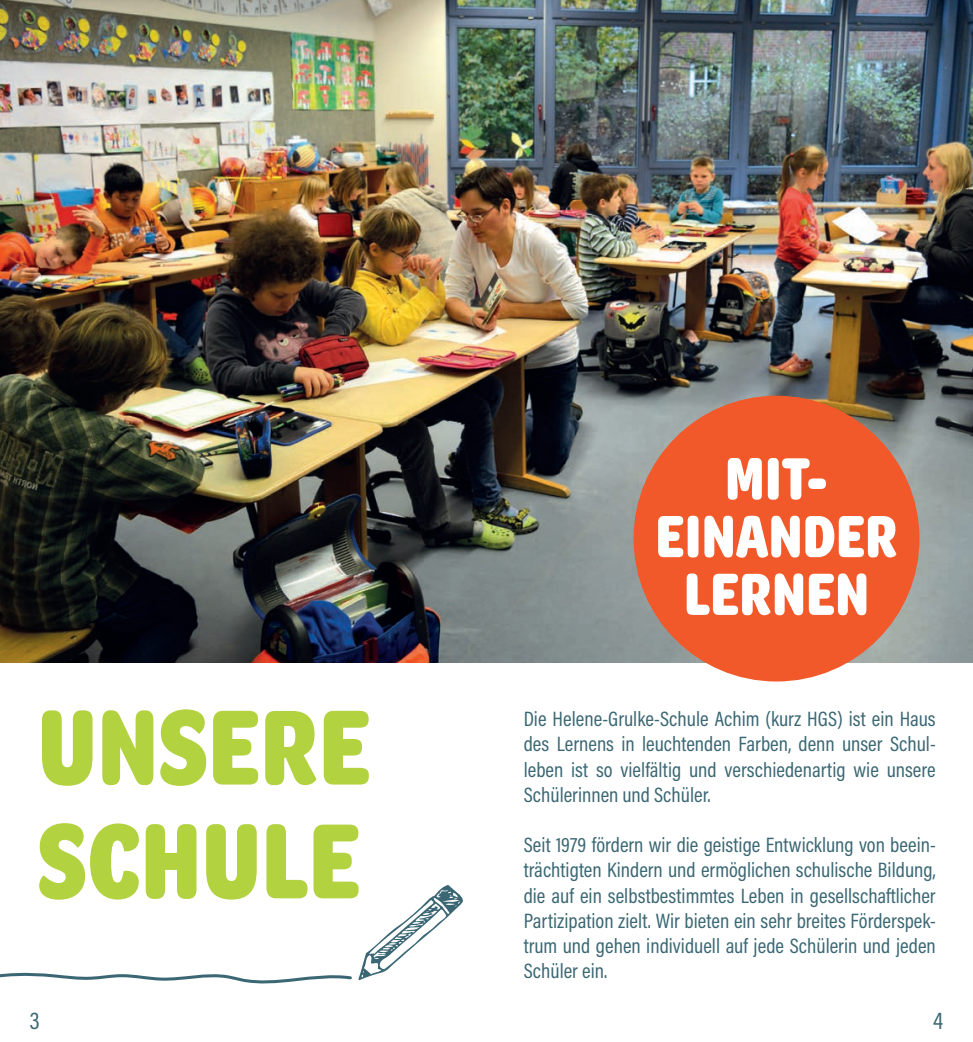
<style>
.page{position:relative;width:973px;height:1042px;background:#fff}
.page>*{position:absolute;margin:0;border:0;box-sizing:border-box;transform-origin:0 0}
.t1{font:700 113.75px/113.8px "Omnes Narrow";color:#b2d23f}
.t2{font:700 63.52px/57.8px "Omnes Narrow";color:#fff;text-align:center}
.t3{font:24.5px "Acumin Variable Concept";color:#3a6773}
.t4{font:21px/25.2px "Acumin Variable Concept";color:#3a6773;text-align:justify}
</style>
<div class="page">
<img style="left:0;top:0;width:972px;height:662px">
<div style="left:633px;top:396px;width:286px;height:285px;background:#f1592a;border-radius:50%"></div>
<svg style="left:0;top:885px;width:463px;height:99px"></svg>
<h1 class="t1" style="left:37px;top:684px;width:335px">UNSERE<br>SCHULE</h1>
<h2 class="t2" style="left:655px;top:446px;width:244px">MIT-<br>EINANDER<br>LERNEN</h2>
<p class="t4" style="left:523px;top:705px;width:413px">Die Helene-Grulke-Schule Achim (kurz HGS) ist ein Haus des Lernens in leuchtenden Farben, denn unser Schul&shy;leben ist so vielfältig und verschiedenartig wie unsere Schülerinnen und Schüler.</p>
<p class="t4" style="left:523px;top:831px;width:413px">Seit 1979 fördern wir die geistige Entwicklung von beein&shy;trächtigten Kindern und ermöglichen schulische Bildung, die auf ein selbstbestimmtes Leben in gesellschaftlicher Partizipation zielt. Wir bieten ein sehr breites Förderspek&shy;trum und gehen individuell auf jede Schülerin und jeden Schüler ein.</p>
<p class="t3" style="left:30px;top:1003px;width:11px">3</p>
<p class="t3" style="left:933px;top:1003px;width:12px">4</p>
</div>
